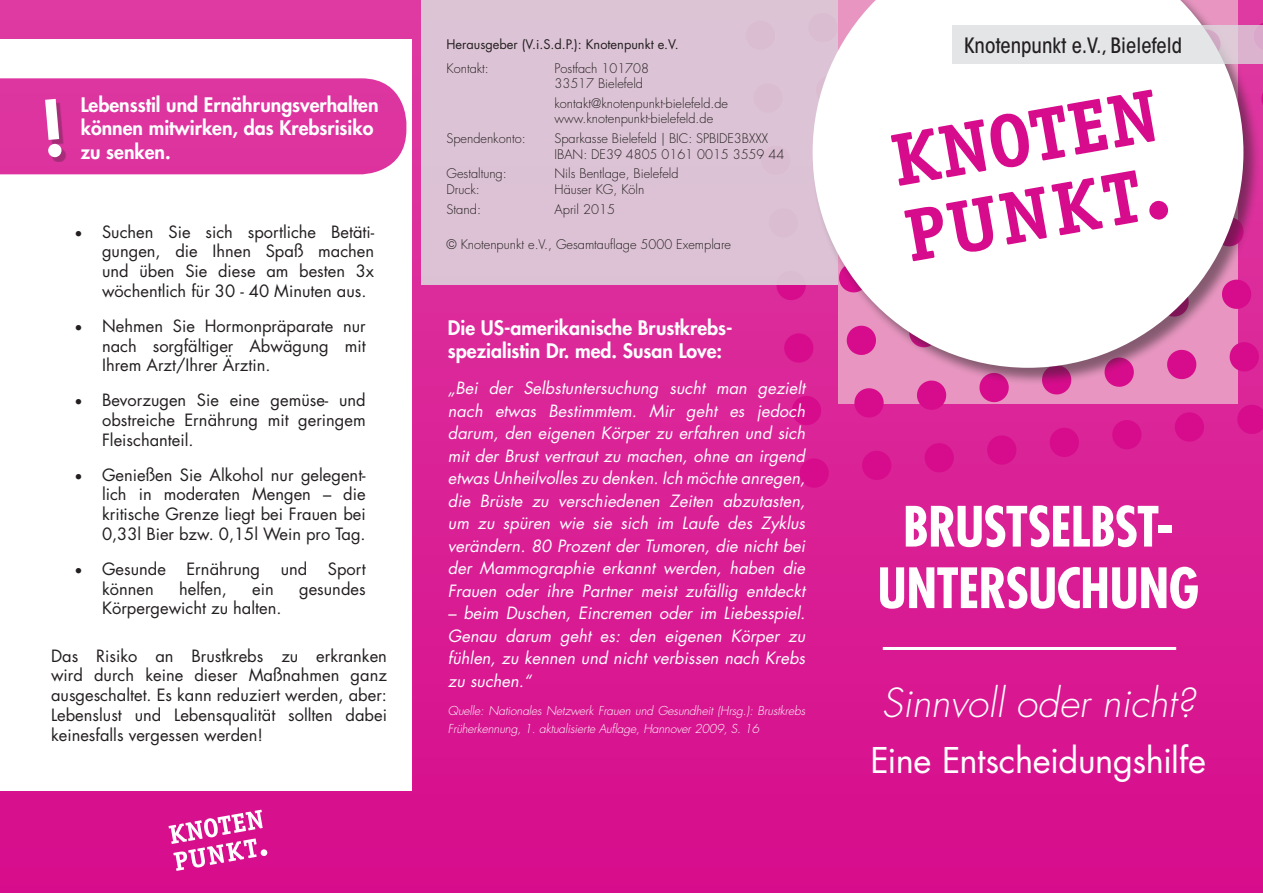
<style>
.page{position:relative;width:1263px;height:893px;background:#fff}
.page>*{position:absolute;margin:0;border:0;box-sizing:border-box;transform-origin:0 0}
.t1{font:700 condensed 54px/61.5px "Futura Std";letter-spacing:-.015em;color:#fff;text-align:center}
.t2{font:italic 300 39px "Futura Std";color:#fff}
.t3{font:34.5px "Futura Std";letter-spacing:-.015em;color:#fff}
.t4{font:500 condensed 21px "ITC Avant Garde Std";color:#231f20}
.t5{font:800 19.5px/23.4px "Futura Std";color:#fff}
.t6{font:16.5px/19.8px "Futura Std";color:#231f20;text-align:justify}
.t7{font:italic 16.5px/22.5px "Futura Std";color:#fff;text-align:justify}
.t8{font:300 12.9px/15.5px "Futura Std";color:#231f20}
.t9{font:12.9px "Futura Std";color:#231f20}
.t10{font:italic 300 12px/18px "Futura Std";letter-spacing:-.01em;color:#fff}
</style>
<div class="page">
<div style="left:0;top:0;width:412px;height:38px;background:#de3aa2"></div>
<div style="left:0;top:791px;width:412px;height:102px;background:#d70c8c"></div>
<div style="left:412px;top:0;width:851px;height:893px;background:linear-gradient(to bottom,#de3ba2,#d70d8c)"></div>
<div style="left:421px;top:0;width:417px;height:285px;background:#dcc3d5"></div>
<svg style="left:745px;top:0;width:518px;height:489px"></svg>
<svg style="left:952px;top:26px;width:311px;height:38px;background:#e2dee3"></svg>
<div style="left:0;top:78px;width:406px;height:96px;background:#dd349f"></div>
<svg style="left:169px;top:810px;width:94px;height:61px"></svg>
<div style="left:260px;top:849px;width:8px;height:7px;background:#fff;border-radius:50%"></div>
<hr style="left:883px;top:647px;width:293px;height:3px;background:#fff">
<p class="t5" style="left:81px;top:93px;width:299px">Lebensstil und Ernährungsverhalten können mitwirken, das Krebsrisiko zu senken.</p>
<p class="t6" style="left:102px;top:222px;width:274px;text-indent:-27px">• Suchen Sie sich sportliche Betäti&shy;gungen, die Ihnen Spaß machen und üben Sie diese am besten 3x wöchentlich für 30 - 40 Minuten aus.</p>
<p class="t6" style="left:102px;top:316px;width:265px;text-indent:-27px">• Nehmen Sie Hormonpräparate nur nach sorgfältiger Abwägung mit Ihrem Arzt/Ihrer Ärztin.</p>
<p class="t6" style="left:102px;top:390px;width:265px;text-indent:-27px">• Bevorzugen Sie eine gemüse- und obstreiche Ernährung mit geringem Fleischanteil.</p>
<p class="t6" style="left:102px;top:465px;width:265px;text-indent:-27px">• Genießen Sie Alkohol nur gelegent&shy;lich in moderaten Mengen – die kritische Grenze liegt bei Frauen bei 0,33l Bier bzw. 0,15l Wein pro Tag.</p>
<p class="t6" style="left:102px;top:559px;width:265px;text-indent:-27px">• Gesunde Ernährung und Sport können</p>
<p class="t6" style="left:179px;top:579px;width:49px">helfen,</p>
<p class="t6" style="left:252px;top:579px;width:23px">ein</p>
<p class="t6" style="left:299px;top:579px;width:68px">gesundes</p>
<p class="t6" style="left:102px;top:599px;width:181px">Körpergewicht zu halten.</p>
<p class="t6" style="left:51px;top:646px;width:337px">Das Risiko an Brustkrebs zu erkranken wird durch keine dieser Maßnahmen ganz ausgeschaltet. Es kann reduziert werden, aber:<br>Lebenslust und Lebensqualität sollten dabei keinesfalls vergessen werden!</p>
<p class="t9" style="left:446px;top:36px;width:234px">Herausgeber (V.i.S.d.P.): Knotenpunkt e.V.</p>
<p class="t8" style="left:446px;top:61px;width:44px">Kontakt:</p>
<p class="t8" style="left:554px;top:61px;width:96px">Postfach 101708<br>33517 Bielefeld</p>
<p class="t8" style="left:554px;top:96px;width:175px">kontakt@knotenpunkt-bielefeld.de www.knotenpunkt-bielefeld.de</p>
<p class="t8" style="left:446px;top:131px;width:81px">Spendenkonto:</p>
<p class="t8" style="left:554px;top:131px;width:231px">Sparkasse Bielefeld | BIC: SPBIDE3BXXX<br>IBAN: DE39 4805 0161 0015 3559 44</p>
<p class="t8" style="left:446px;top:166px;width:62px">Gestaltung:</p>
<p class="t8" style="left:554px;top:166px;width:126px">Nils Bentlage, Bielefeld</p>
<p class="t8" style="left:446px;top:182px;width:35px">Druck:</p>
<p class="t8" style="left:554px;top:182px;width:91px">Häuser KG, Köln</p>
<p class="t8" style="left:446px;top:201px;width:36px">Stand:</p>
<p class="t8" style="left:554px;top:201px;width:62px">April 2015</p>
<p class="t8" style="left:446px;top:237px;width:286px">© Knotenpunkt e.V., Gesamtauflage 5000 Exemplare</p>
<p class="t5" style="left:448px;top:316px;width:286px">Die US-amerikanische Brustkrebs&shy;spezialistin Dr. med. Susan Love:</p>
<p class="t7" style="left:448px;top:377px;width:359px">„Bei der Selbstuntersuchung sucht man gezielt nach etwas Bestimmtem. Mir geht es jedoch darum, den eigenen Körper zu erfahren und sich mit der Brust vertraut zu machen, ohne an irgend etwas Unheilvolles zu denken. Ich möchte anregen, die Brüste zu verschiedenen Zeiten abzutasten, um zu spüren wie sie sich im Laufe des Zyklus verändern. 80 Prozent der Tumoren, die nicht bei der Mammographie erkannt werden, haben die Frauen oder ihre Partner meist zufällig entdeckt</p>
<p class="t7" style="left:448px;top:602px;width:359px">– beim Duschen, Eincremen oder im Liebesspiel.<br>Genau darum geht es: den eigenen Körper zu fühlen, zu kennen und nicht verbissen nach Krebs zu suchen.“</p>
<p class="t10" style="left:448px;top:702px;width:359px">Quelle: Nationales Netzwerk Frauen und Gesundheit (Hrsg.): Brustkrebs<br>Früherkennung, 1. aktualisierte Auflage, Hannover 2009, S. 16</p>
<p class="t4" style="left:964px;top:32px;width:219px">Knotenpunkt e.V., Bielefeld</p>
<h1 class="t1" style="left:877px;top:496px;width:323px">BRUSTSELBST-<br>UNTERSUCHUNG</h1>
<h2 class="t2" style="left:881px;top:679px;width:315px">Sinnvoll oder nicht?</h2>
<h3 class="t3" style="left:870px;top:738px;width:337px">Eine Entscheidungshilfe</h3>
</div>
